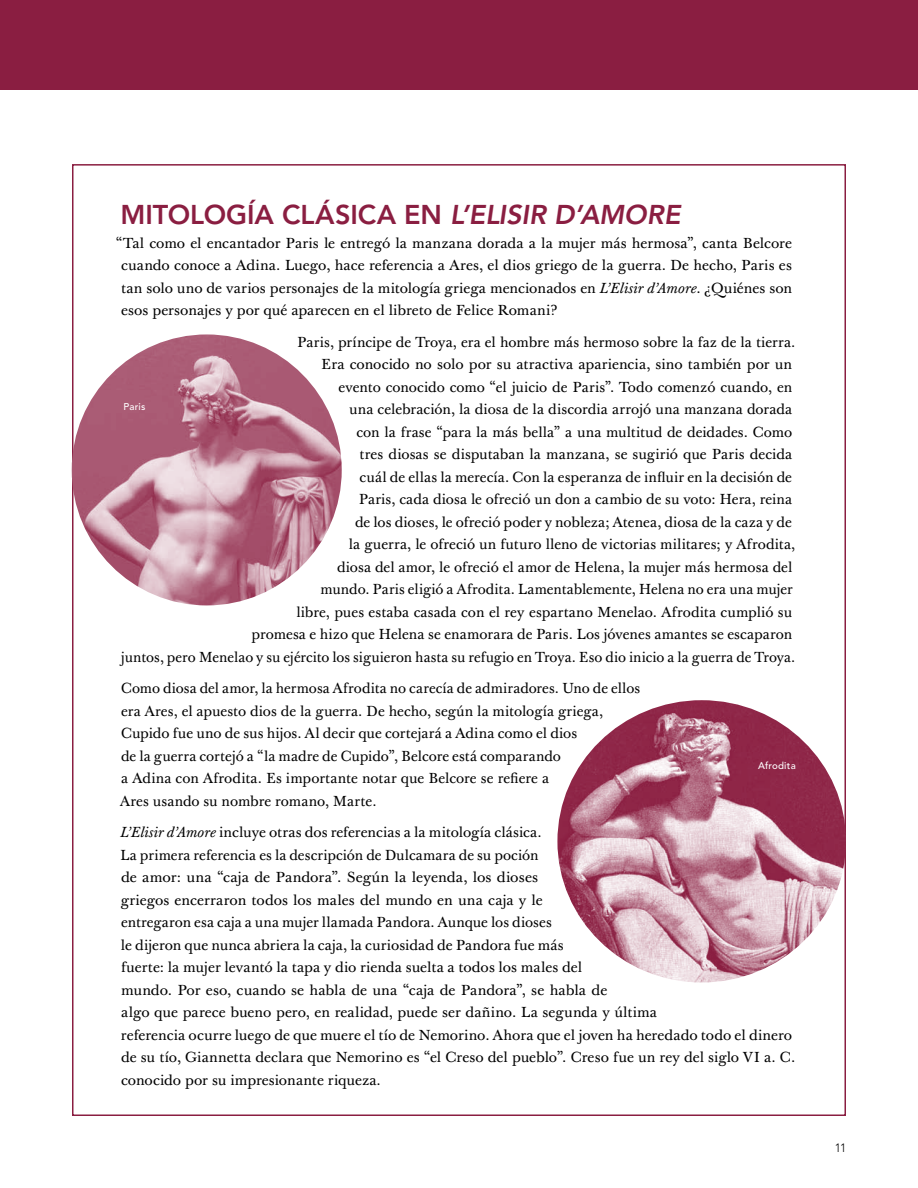
<style>
.page{position:relative;width:918px;height:1188px;background:#fff}
.page>*{position:absolute;margin:0;border:0;box-sizing:border-box;transform-origin:0 0}
.t1{font:800 27px "Avenir";letter-spacing:-.005em;color:#8a1e41}
.t2{font:14.25px/22.5px "Baskerville Ten Pro";letter-spacing:.005em;color:#000}
.t3{font:300 12px "Avenir";color:#000}
.t4{font:500 9.75px "Avenir";letter-spacing:.02em;color:#fff}
.s1{font-style:italic}
</style>
<div class="page">
<div style="left:0;top:0;width:918px;height:90px;background:#8a1e41"></div>
<img style="left:72px;top:334px;width:270px;height:271px">
<img style="left:557px;top:700px;width:289px;height:282px">
<h1 class="t1" style="left:121px;top:198px;width:561px">MITOLOGÍA CLÁSICA EN <span class="s1">L’ELISIR D’AMORE</span></h1>
<p class="t2" style="left:121px;top:232px;width:673px;text-align:justify;text-indent:-5px">“Tal como el encantador Paris le entregó la manzana dorada a la mujer más hermosa”, canta Belcore cuando conoce a Adina. Luego, hace referencia a Ares, el dios griego de la guerra. De hecho, Paris es tan solo uno de varios personajes de la mitología griega mencionados en <span class="s1">L’Elisir d’Amore</span>. ¿Quiénes son esos personajes y por qué aparecen en el libreto de Felice Romani?</p>
<p class="t2" style="left:121px;top:331px;width:676px;text-align:right">Paris, príncipe de Troya, era el hombre más hermoso sobre la faz de la tierra.<br>Era conocido no solo por su atractiva apariencia, sino también por un<br>evento conocido como “el juicio de Paris”. Todo comenzó cuando, en<br>una celebración, la diosa de la discordia arrojó una manzana dorada<br>con la frase “para la más bella” a una multitud de deidades. Como<br>tres diosas se disputaban la manzana, se sugirió que Paris decida<br>cuál de ellas la merecía. Con la esperanza de influir en la decisión de<br>Paris, cada diosa le ofreció un don a cambio de su voto: Hera, reina<br>de los dioses, le ofreció poder y nobleza; Atenea, diosa de la caza y de<br>la guerra, le ofreció un futuro lleno de victorias militares; y Afrodita,<br>diosa del amor, le ofreció el amor de Helena, la mujer más hermosa del<br>mundo. Paris eligió a Afrodita. Lamentablemente, Helena no era una mujer<br>libre, pues estaba casada con el rey espartano Menelao. Afrodita cumplió su<br>promesa e hizo que Helena se enamorara de Paris. Los jóvenes amantes se escaparon<br>juntos, pero Menelao y su ejército los siguieron hasta su refugio en Troya. Eso dio inicio a la guerra de Troya.</p>
<p class="t2" style="left:120px;top:678px;width:522px">Como diosa del amor, la hermosa Afrodita no carecía de admiradores. Uno de ellos era Ares, el apuesto dios de la guerra. De hecho, según la mitología griega, Cupido fue uno de sus hijos. Al decir que cortejará a Adina como el dios<br>de la guerra cortejó a “la madre de Cupido”, Belcore está comparando<br>a Adina con Afrodita. Es importante notar que Belcore se refiere a<br>Ares usando su nombre romano, Marte.</p>
<p class="t2" style="left:120px;top:822px;width:677px"><span class="s1">L’Elisir d’Amore</span> incluye otras dos referencias a la mitología clásica.<br>La primera referencia es la descripción de Dulcamara de su poción<br>de amor: una “caja de Pandora”. Según la leyenda, los dioses<br>griegos encerraron todos los males del mundo en una caja y le<br>entregaron esa caja a una mujer llamada Pandora. Aunque los dioses<br>le dijeron que nunca abriera la caja, la curiosidad de Pandora fue más<br>fuerte: la mujer levantó la tapa y dio rienda suelta a todos los males del<br>mundo. Por eso, cuando se habla de una “caja de Pandora”, se habla de<br>algo que parece bueno pero, en realidad, puede ser dañino. La segunda y última<br>referencia ocurre luego de que muere el tío de Nemorino. Ahora que el joven ha heredado todo el dinero de su tío, Giannetta declara que Nemorino es “el Creso del pueblo”. Creso fue un rey del siglo VI a. C. conocido por su impresionante riqueza.</p>
<p class="t4" style="left:124px;top:400px;width:23px">Paris</p>
<p class="t4" style="left:758px;top:760px;width:39px">Afrodita</p>
<p class="t3" style="left:835px;top:1141px;width:13px">11</p>
</div>
